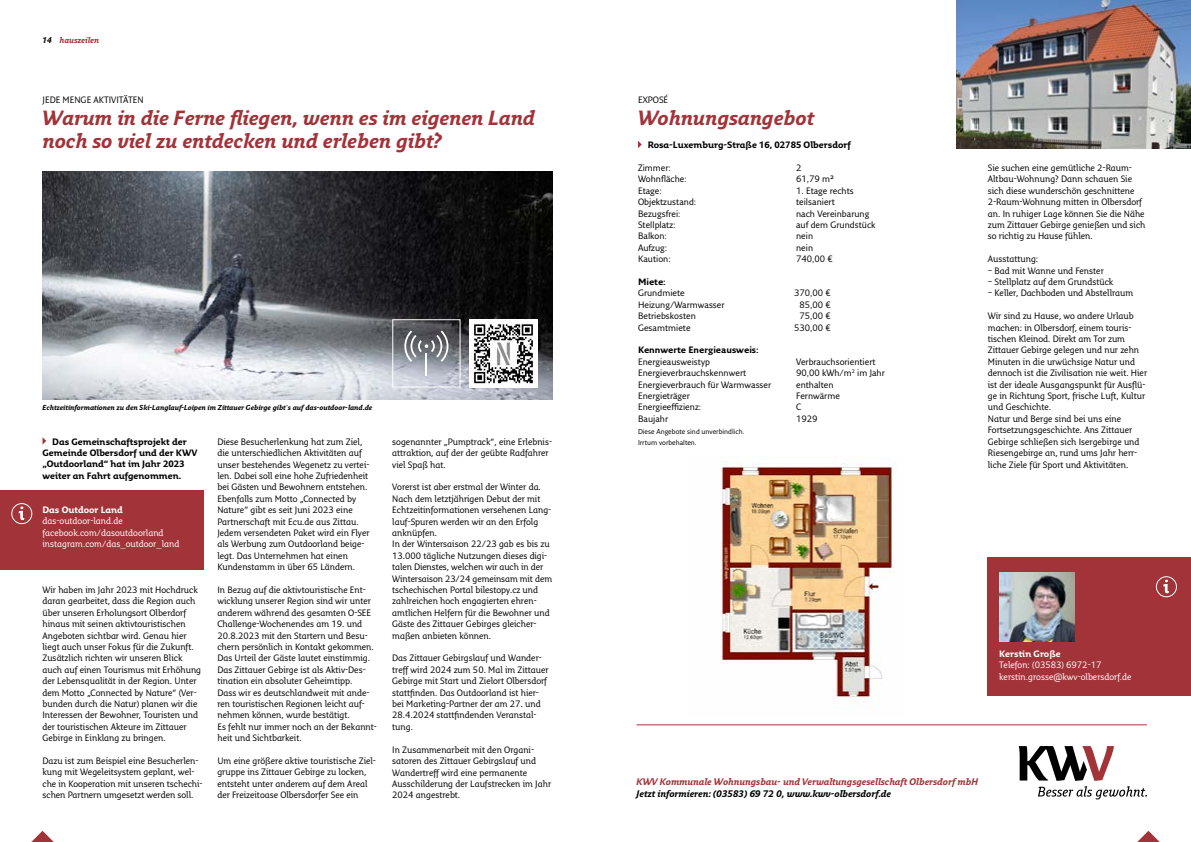
<style>
.page{position:relative;width:1191px;height:842px;background:#fff}
.page>*{position:absolute;margin:0;border:0;box-sizing:border-box;transform-origin:0 0}
.t1{font:italic 700 20px/22.8px "Fresco Informal Sans";color:#a23339}
.t2{font:italic 700 9.3px "Fresco Informal Sans";color:#a23339}
.t3{font:italic 700 9.3px "Fresco Informal Sans";color:#000}
.t4{font:9px/11.4px "Fresco Informal Sans";color:#000}
.t5{font:9px "Fresco Sans";color:#000}
.t6{font:700 9px/11.4px "Fresco Informal Sans";color:#000}
.t7{font:9px/11.4px "Fresco Informal Sans";color:#fff}
.t8{font:700 9px "Fresco Sans";color:#000}
.t9{font:700 9px "Fresco Informal Sans";color:#fff}
.t10{font:italic 700 8px "Fresco Informal Sans";color:#a23339}
.t11{font:italic 700 7px "Fresco Informal Sans";color:#000}
.t12{font:7px/11.4px "Fresco Sans";color:#000}
.s1{color:#000}
</style>
<div class="page">
<svg style="left:31px;top:831px;width:23px;height:11px"></svg>
<svg style="left:1137px;top:831px;width:23px;height:11px"></svg>
<img style="left:956px;top:0;width:235px;height:148px">
<div style="left:987px;top:557px;width:204px;height:138px;background:#a23339"></div>
<img style="left:999px;top:573px;width:75px;height:68px">
<div style="left:1156px;top:576px;width:20px;height:21px;border:1px solid #fff;border-radius:50%"></div>
<svg style="left:1163px;top:580px;width:6px;height:13px"></svg>
<svg style="left:638px;top:141px;width:4px;height:7px"></svg>
<img style="left:720px;top:462px;width:177px;height:240px">
<svg style="left:43px;top:437px;width:3px;height:7px"></svg>
<img style="left:43px;top:171px;width:510px;height:228px">
<hr style="left:636px;top:725px;width:511px;height:1px;background:#a23339">
<svg style="left:1018px;top:746px;width:129px;height:53px"></svg>
<div style="left:0;top:490px;width:203px;height:80px;background:#a23339"></div>
<img style="left:469px;top:319px;width:68px;height:68px">
<hr style="left:425px;top:354px;width:2px;height:22px;background:#fff">
<svg style="left:404px;top:330px;width:44px;height:32px"></svg>
<div style="left:11px;top:503px;width:21px;height:21px;border:1px solid #fff;border-radius:50%"></div>
<svg style="left:19px;top:506px;width:5px;height:14px"></svg>
<div style="left:392px;top:319px;width:68px;height:68px;border:1px solid #fff"></div>
<p class="t10" style="left:43px;top:35px;width:58px"><span class="s1">14</span> hauszeilen</p>
<p class="t4" style="left:43px;top:94px;width:103px">JEDE MENGE AKTIVITÄTEN</p>
<h1 class="t1" style="left:43px;top:107px;width:494px">Warum in die Ferne fliegen, wenn es im eigenen Land noch so viel zu entdecken und erleben gibt?</h1>
<p class="t11" style="left:43px;top:404px;width:331px">Echtzeitinformationen zu den Ski-Langlauf-Loipen im Zittauer Gebirge gibt's auf das-outdoor-land.de</p>
<p class="t6" style="left:43px;top:435px;width:156px;text-indent:10px">Das Gemeinschaftsprojekt der<br>Gemeinde Olbersdorf und der KWV „Outdoorland“ hat im Jahr 2023 weiter an Fahrt aufgenommen.</p>
<p class="t9" style="left:43px;top:504px;width:82px">Das Outdoor Land</p>
<p class="t7" style="left:43px;top:515px;width:138px">das-outdoor-land.de facebook.com/dasoutdoorland instagram.com/das_outdoor_land</p>
<p class="t4" style="left:43px;top:584px;width:160px">Wir haben im Jahr 2023 mit Hochdruck daran gearbeitet, dass die Region auch über unseren Erholungsort Olberdorf hinaus mit seinen aktivtouristischen Angeboten sichtbar wird. Genau hier liegt auch unser Fokus für die Zukunft.<br>Zusätzlich richten wir unseren Blick auch auf einen Tourismus mit Erhöhung der Lebensqualität in der Region. Unter dem Motto „Connected by Nature“ (Ver&shy;bunden durch die Natur) planen wir die Interessen der Bewohner, Touristen und der touristischen Akteure im Zittauer Gebirge in Einklang zu bringen.</p>
<p class="t4" style="left:43px;top:755px;width:162px">Dazu ist zum Beispiel eine Besucherlen&shy;kung mit Wegeleitsystem geplant, wel&shy;che in Kooperation mit unseren tschechi&shy;schen Partnern umgesetzt werden soll.</p>
<p class="t4" style="left:217px;top:436px;width:154px">Diese Besucherlenkung hat zum Ziel, die unterschiedlichen Aktivitäten auf unser bestehendes Wegenetz zu vertei&shy;len. Dabei soll eine hohe Zufriedenheit bei Gästen und Bewohnern entstehen.<br>Ebenfalls zum Motto „Connected by Nature“ gibt es seit Juni 2023 eine Partnerschaft mit Ecu.de aus Zittau.<br>Jedem versendeten Paket wird ein Flyer als Werbung zum Outdoorland beige&shy;legt. Das Unternehmen hat einen Kundenstamm in über 65 Ländern.</p>
<p class="t4" style="left:217px;top:584px;width:161px">In Bezug auf die aktivtouristische Ent&shy;wicklung unserer Region sind wir unter anderem während des gesamten O-SEE Challenge-Wochenendes am 19. und 20.8.2023 mit den Startern und Besu&shy;chern persönlich in Kontakt gekommen.<br>Das Urteil der Gäste lautet einstimmig.<br>Das Zittauer Gebirge ist als Aktiv-Des&shy;tination ein absoluter Geheimtipp.<br>Dass wir es deutschlandweit mit ande&shy;ren touristischen Regionen leicht auf&shy;nehmen können, wurde bestätigt.<br>Es fehlt nur immer noch an der Bekannt&shy;heit und Sichtbarkeit.</p>
<p class="t4" style="left:217px;top:755px;width:160px">Um eine größere aktive touristische Ziel&shy;gruppe ins Zittauer Gebirge zu locken, entsteht unter anderem auf dem Areal der Freizeitoase Olbersdorfer See ein</p>
<p class="t4" style="left:392px;top:436px;width:161px">sogenannter „Pumptrack“, eine Erlebnis&shy;attraktion, auf der der geübte Radfahrer viel Spaß hat.</p>
<p class="t4" style="left:392px;top:481px;width:161px">Vorerst ist aber erstmal der Winter da.<br>Nach dem letztjährigen Debut der mit Echtzeitinformationen versehenen Lang&shy;lauf-Spuren werden wir an den Erfolg anknüpfen.<br>In der Wintersaison 22/23 gab es bis zu 13.000 tägliche Nutzungen dieses digi&shy;talen Dienstes, welchen wir auch in der Wintersaison 23/24 gemeinsam mit dem tschechischen Portal bilestopy.cz und zahlreichen hoch engagierten ehren&shy;amtlichen Helfern für die Bewohner und Gäste des Zittauer Gebirges gleicher&shy;maßen anbieten können.</p>
<p class="t4" style="left:392px;top:652px;width:158px">Das Zittauer Gebirgslauf und Wander&shy;treff wird 2024 zum 50. Mal im Zittauer Gebirge mit Start und Zielort Olbersdorf stattfinden. Das Outdoorland ist hier&shy;bei Marketing-Partner der am 27. und 28.4.2024 stattfindenden Veranstal&shy;tung.</p>
<p class="t4" style="left:392px;top:744px;width:160px">In Zusammenarbeit mit den Organi&shy;satoren des Zittauer Gebirgslauf und Wandertreff wird eine permanente Ausschilderung der Laufstrecken im Jahr 2024 angestrebt.</p>
<p class="t4" style="left:638px;top:94px;width:32px">EXPOSÉ</p>
<p class="t6" style="left:648px;top:139px;width:204px">Rosa-Luxemburg-Straße 16, 02785 Olbersdorf</p>
<p class="t5" style="left:638px;top:162px;width:34px">Zimmer:</p>
<p class="t5" style="left:796px;top:162px;width:7px">2</p>
<p class="t5" style="left:638px;top:174px;width:50px">Wohnfläche:</p>
<p class="t5" style="left:796px;top:174px;width:39px">61,79 m²</p>
<p class="t5" style="left:638px;top:185px;width:25px">Etage:</p>
<p class="t5" style="left:796px;top:185px;width:59px">1. Etage rechts</p>
<p class="t5" style="left:638px;top:196px;width:60px">Objektzustand:</p>
<p class="t5" style="left:796px;top:196px;width:40px">teilsaniert</p>
<p class="t5" style="left:638px;top:208px;width:44px">Bezugsfrei:</p>
<p class="t5" style="left:796px;top:208px;width:75px">nach Vereinbarung</p>
<p class="t5" style="left:638px;top:219px;width:39px">Stellplatz:</p>
<p class="t5" style="left:796px;top:219px;width:81px">auf dem Grundstück</p>
<p class="t5" style="left:638px;top:231px;width:30px">Balkon:</p>
<p class="t5" style="left:796px;top:231px;width:19px">nein</p>
<p class="t5" style="left:638px;top:242px;width:31px">Aufzug:</p>
<p class="t5" style="left:796px;top:242px;width:19px">nein</p>
<p class="t5" style="left:638px;top:253px;width:34px">Kaution:</p>
<p class="t5" style="left:796px;top:253px;width:38px">740,00 €</p>
<p class="t8" style="left:638px;top:276px;width:29px">Miete:</p>
<p class="t5" style="left:638px;top:288px;width:48px">Grundmiete</p>
<p class="t5" style="left:794px;top:288px;width:38px">370,00 €</p>
<p class="t5" style="left:638px;top:299px;width:88px">Heizung/Warmwasser</p>
<p class="t5" style="left:799px;top:299px;width:33px">85,00 €</p>
<p class="t5" style="left:638px;top:310px;width:59px">Betriebskosten</p>
<p class="t5" style="left:799px;top:310px;width:33px">75,00 €</p>
<p class="t5" style="left:638px;top:322px;width:54px">Gesamtmiete</p>
<p class="t5" style="left:794px;top:322px;width:38px">530,00 €</p>
<p class="t8" style="left:638px;top:345px;width:122px">Kennwerte Energieausweis:</p>
<p class="t5" style="left:638px;top:356px;width:73px">Energieausweistyp</p>
<p class="t5" style="left:796px;top:356px;width:81px">Verbrauchsorientiert</p>
<p class="t5" style="left:638px;top:367px;width:110px">Energieverbrauchskennwert</p>
<p class="t5" style="left:796px;top:367px;width:90px">90,00 kWh/m<sup>2</sup> im Jahr</p>
<p class="t5" style="left:638px;top:379px;width:135px">Energieverbrauch für Warmwasser</p>
<p class="t5" style="left:796px;top:379px;width:39px">enthalten</p>
<p class="t5" style="left:638px;top:390px;width:53px">Energieträger</p>
<p class="t5" style="left:796px;top:390px;width:45px">Fernwärme</p>
<p class="t5" style="left:638px;top:402px;width:65px">Energieeffizienz:</p>
<p class="t5" style="left:796px;top:402px;width:7px">C</p>
<p class="t5" style="left:638px;top:413px;width:32px">Baujahr</p>
<p class="t5" style="left:796px;top:413px;width:23px">1929</p>
<h1 class="t1" style="left:638px;top:107px;width:177px">Wohnungsangebot</h1>
<p class="t12" style="left:638px;top:425px;width:108px">Diese Angebote sind unverbindlich.<br>Irrtum vorbehalten.</p>
<p class="t4" style="left:987px;top:162px;width:159px">Sie suchen eine gemütliche 2-Raum-Altbau-Wohnung? Dann schauen Sie sich diese wunderschön geschnittene 2-Raum-Wohnung mitten in Olbersdorf an. In ruhiger Lage können Sie die Nähe zum Zittauer Gebirge genießen und sich so richtig zu Hause fühlen.</p>
<p class="t4" style="left:987px;top:253px;width:52px">Ausstattung:</p>
<p class="t4" style="left:987px;top:265px;width:117px">– Bad mit Wanne und Fenster</p>
<p class="t4" style="left:987px;top:276px;width:127px">– Stellplatz auf dem Grundstück</p>
<p class="t4" style="left:987px;top:287px;width:147px">– Keller, Dachboden und Abstellraum</p>
<p class="t4" style="left:987px;top:310px;width:161px">Wir sind zu Hause, wo andere Urlaub machen: in Olbersdorf, einem touris&shy;tischen Kleinod. Direkt am Tor zum Zittauer Gebirge gelegen und nur zehn Minuten in die urwüchsige Natur und dennoch ist die Zivilisation nie weit. Hier ist der ideale Ausgangspunkt für Ausflü&shy;ge in Richtung Sport, frische Luft, Kultur und Geschichte.<br>Natur und Berge sind bei uns eine Fortsetzungsgeschichte. Ans Zittauer Gebirge schließen sich Isergebirge und Riesengebirge an, rund ums Jahr herr&shy;liche Ziele für Sport und Aktivitäten.</p>
<p class="t9" style="left:999px;top:648px;width:63px">Kerstin Große</p>
<p class="t7" style="left:999px;top:659px;width:134px">Telefon: (03583) 6972-17 kerstin.grosse@kwv-olbersdorf.de</p>
<p class="t2" style="left:636px;top:776px;width:343px">KWV Kommunale Wohnungsbau- und Verwaltungsgesellschaft Olbersdorf mbH</p>
<p class="t3" style="left:636px;top:787px;width:256px">Jetzt informieren: (03583) 69 72 0, www.kwv-olbersdorf.de</p>
</div>
